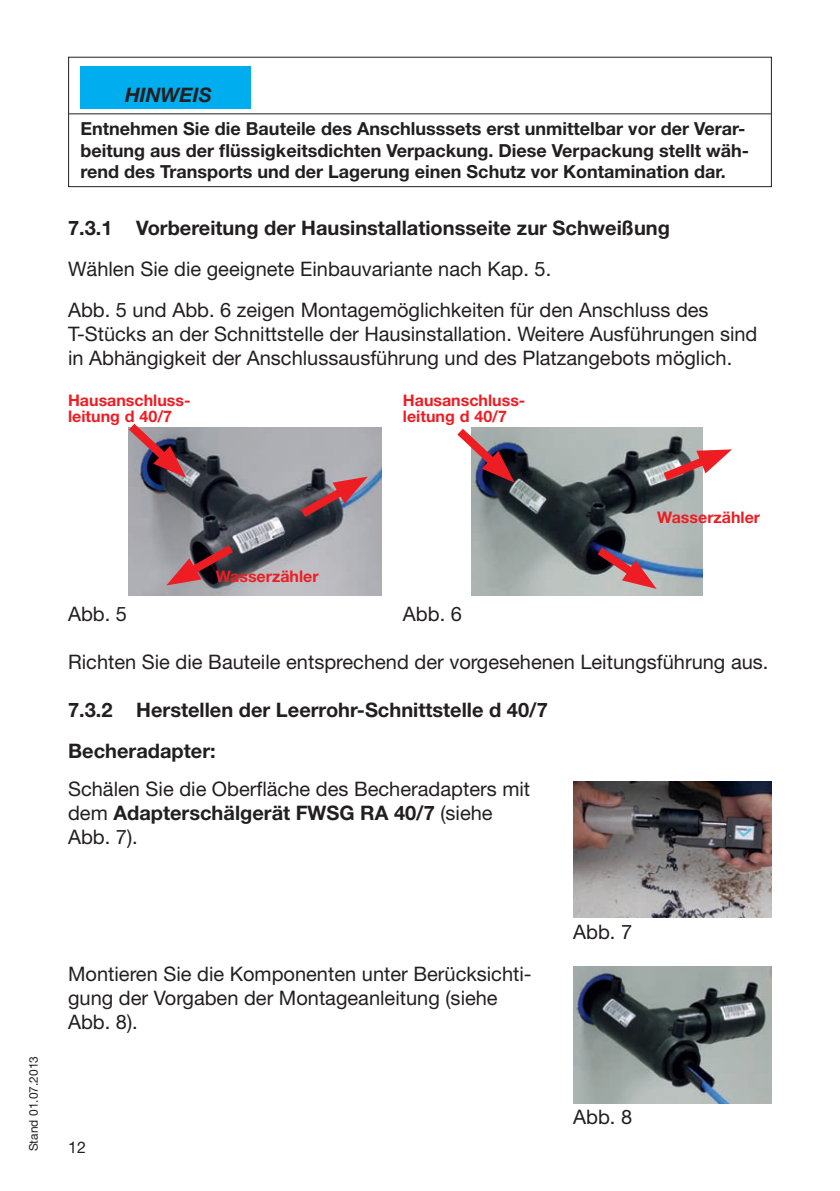
<style>
.page{position:relative;width:840px;height:1191px;background:#fff}
.page>*{position:absolute;margin:0;border:0;box-sizing:border-box;transform-origin:0 0}
.t1{font:20px/24px "Helvetica Neue";color:#231f20}
.t2{font:700 20px/41px "Helvetica Neue";color:#231f20}
.t3{font:italic 700 20px "Helvetica Neue";color:#231f20}
.t4{font:700 18px/21.6px "Helvetica Neue";color:#231f20}
.t5{font:700 16px/16px "Helvetica Neue";color:#ee1d23}
.t6{font:16px "Helvetica Neue";color:#231f20}
.t7{font:12px "Helvetica Neue";color:#231f20}
.s1{font-weight:700}
</style>
<div class="page">
<hr style="left:69px;top:113px;width:701px;height:1px;background:#231f20">
<div style="left:80px;top:66px;width:170px;height:43px;background:#00aeef"></div>
<div style="left:68px;top:57px;width:703px;height:130px;border:1px solid #231f20"></div>
<img style="left:128px;top:428px;width:253px;height:167px">
<svg style="left:292px;top:475px;width:75px;height:49px"></svg>
<svg style="left:166px;top:538px;width:76px;height:48px"></svg>
<svg style="left:128px;top:424px;width:58px;height:54px"></svg>
<img style="left:471px;top:428px;width:231px;height:167px">
<svg style="left:457px;top:427px;width:57px;height:56px"></svg>
<svg style="left:654px;top:446px;width:77px;height:41px"></svg>
<svg style="left:588px;top:540px;width:68px;height:49px"></svg>
<img style="left:573px;top:782px;width:198px;height:136px">
<img style="left:573px;top:967px;width:198px;height:136px">
<p class="t3" style="left:125px;top:88px;width:88px">HINWEIS</p>
<p class="t4" style="left:80px;top:119px;width:669px">Entnehmen Sie die Bauteile des Anschlusssets erst unmittelbar vor der Verar&shy;beitung aus der flüssigkeitsdichten Verpackung. Diese Verpackung stellt wäh&shy;rend des Transports und der Lagerung einen Schutz vor Kontamination dar.</p>
<p class="t2" style="left:68px;top:209px;width:603px">7.3.1 Vorbereitung der Hausinstallationsseite zur Schweißung</p>
<p class="t1" style="left:68px;top:250px;width:641px;line-height:41px">Wählen Sie die geeignete Einbauvariante nach Kap. 5.<br>Abb. 5 und Abb. 6 zeigen Montagemöglichkeiten für den Anschluss des</p>
<p class="t1" style="left:68px;top:324px;width:690px">T-Stücks an der Schnittstelle der Hausinstallation. Weitere Ausführungen sind in Abhängigkeit der Anschlussausführung und des Platzangebots möglich.</p>
<p class="t5" style="left:68px;top:393px;width:124px">Hausanschluss&shy;leitung d 40/7</p>
<p class="t5" style="left:403px;top:393px;width:124px">Hausanschluss&shy;leitung d 40/7</p>
<p class="t5" style="left:215px;top:569px;width:104px">Wasserzähler</p>
<p class="t5" style="left:657px;top:511px;width:104px">Wasserzähler</p>
<p class="t1" style="left:68px;top:604px;width:60px">Abb. 5</p>
<p class="t1" style="left:403px;top:604px;width:60px">Abb. 6</p>
<p class="t1" style="left:68px;top:652px;width:701px">Richten Sie die Bauteile entsprechend der vorgesehenen Leitungsführung aus.</p>
<p class="t2" style="left:68px;top:691px;width:481px">7.3.2 Herstellen der Leerrohr-Schnittstelle d 40/7<br>Becheradapter:</p>
<p class="t1" style="left:68px;top:778px;width:463px">Schälen Sie die Oberfläche des Becheradapters mit dem <span class="s1">Adapterschälgerät FWSG RA 40/7</span> (siehe<br>Abb. 7).</p>
<p class="t7" style="left:29px;top:1151px;width:97px;rotate:-90deg">Stand 01.07.2013</p>
<p class="t1" style="left:68px;top:963px;width:465px">Montieren Sie die Komponenten unter Berücksichti&shy;gung der Vorgaben der Montageanleitung (siehe<br>Abb. 8).</p>
<p class="t6" style="left:68px;top:1141px;width:19px">12</p>
<p class="t1" style="left:573px;top:922px;width:60px">Abb. 7</p>
<p class="t1" style="left:573px;top:1107px;width:60px">Abb. 8</p>
</div>
